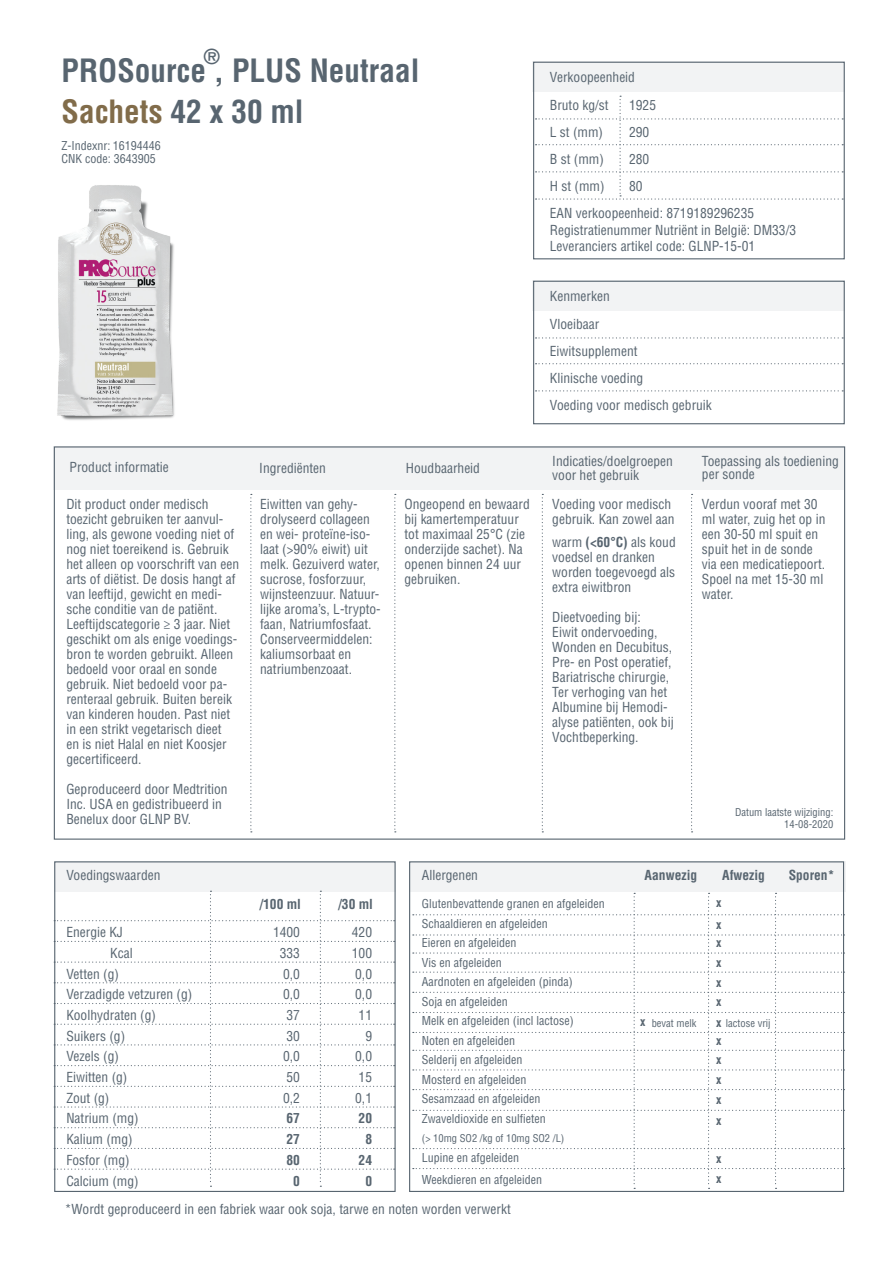
<style>
.page{position:relative;width:893px;height:1263px;background:#fff}
.page>*{position:absolute;margin:0;border:0;box-sizing:border-box;transform-origin:0 0}
.t1{font:700 condensed 31.35px "Helvetica LT Std";color:#586570}
.t2{font:700 condensed 31.35px "Helvetica LT Std";color:#816c4a}
.t3{font:700 condensed 20.1px "Helvetica LT Std";color:#586570}
.t4{font:condensed 13.5px/15px "Helvetica LT Std";color:#586570}
.t5{font:700 condensed 13.5px "Helvetica LT Std";color:#586570}
.t6{font:condensed 12px/13.5px "Helvetica LT Std";color:#586570}
.t7{font:700 condensed 12px "Helvetica LT Std";color:#586570}
.t8{font:condensed 10.5px "Helvetica LT Std";color:#586570}
.s1{color:#586570}
.s2{font-weight:700}
</style>
<div class="page">
<div style="left:54px;top:446px;width:791px;height:44px;background:#f2f3f4"></div>
<img style="left:57px;top:185px;width:118px;height:235px">
<div style="left:533px;top:61px;width:312px;height:31px;background:#f2f3f4"></div>
<div style="left:533px;top:280px;width:312px;height:31px;background:#f2f3f4"></div>
<svg style="left:536px;top:337px;width:307px;height:1px"></svg>
<svg style="left:536px;top:363px;width:307px;height:1px"></svg>
<svg style="left:536px;top:390px;width:307px;height:1px"></svg>
<div style="left:533px;top:62px;width:312px;height:197px;border:1px solid #586570"></div>
<div style="left:533px;top:281px;width:312px;height:143px;border:1px solid #586570"></div>
<svg style="left:536px;top:96px;width:307px;height:104px"></svg>
<svg style="left:250px;top:494px;width:2px;height:338px"></svg>
<svg style="left:542px;top:494px;width:1px;height:338px"></svg>
<svg style="left:394px;top:494px;width:2px;height:338px"></svg>
<svg style="left:691px;top:494px;width:2px;height:338px"></svg>
<div style="left:54px;top:861px;width:341px;height:30px;background:#f2f3f4"></div>
<div style="left:409px;top:861px;width:436px;height:30px;background:#f2f3f4"></div>
<svg style="left:54px;top:891px;width:341px;height:296px"></svg>
<svg style="left:413px;top:893px;width:431px;height:296px"></svg>
<p class="t3" style="left:204px;top:44px;width:18px">®</p>
<p class="t1" style="left:62px;top:51px;width:359px">PROSource , PLUS Neutraal</p>
<p class="t2" style="left:62px;top:92px;width:243px">Sachets <span class="s1">42 x 30 ml</span></p>
<p class="t6" style="left:62px;top:139px;width:101px">Z-Indexnr: 16194446<br>CNK code: 3643905</p>
<p class="t4" style="left:550px;top:69px;width:87px">Verkoopeenheid</p>
<p class="t4" style="left:550px;top:98px;width:60px">Bruto kg/st</p>
<p class="t4" style="left:550px;top:125px;width:55px">L st (mm)</p>
<p class="t4" style="left:550px;top:152px;width:55px">B st (mm)</p>
<p class="t4" style="left:550px;top:179px;width:56px">H st (mm)</p>
<p class="t4" style="left:550px;top:206px;width:206px">EAN verkoopeenheid: 8719189296235</p>
<p class="t4" style="left:550px;top:222px;width:248px">Registratienummer Nutriënt in België: DM33/3</p>
<p class="t4" style="left:550px;top:239px;width:207px">Leveranciers artikel code: GLNP-15-01</p>
<p class="t4" style="left:629px;top:98px;width:28px">1925</p>
<p class="t4" style="left:629px;top:125px;width:22px">290</p>
<p class="t4" style="left:629px;top:152px;width:22px">280</p>
<p class="t4" style="left:629px;top:179px;width:15px">80</p>
<p class="t4" style="left:550px;top:288px;width:61px">Kenmerken</p>
<p class="t4" style="left:550px;top:317px;width:51px">Vloeibaar</p>
<p class="t4" style="left:550px;top:344px;width:89px">Eiwitsupplement</p>
<p class="t4" style="left:550px;top:371px;width:95px">Klinische voeding</p>
<p class="t4" style="left:550px;top:398px;width:164px">Voeding voor medisch gebruik</p>
<p class="t4" style="left:70px;top:460px;width:101px">Product informatie</p>
<p class="t4" style="left:259px;top:460px;width:68px">Ingrediënten</p>
<p class="t4" style="left:406px;top:460px;width:76px">Houdbaarheid</p>
<p class="t4" style="left:552px;top:454px;width:122px">Indicaties/doelgroepen</p>
<p class="t4" style="left:552px;top:467px;width:88px">voor het gebruik</p>
<p class="t4" style="left:702px;top:453px;width:138px">Toepassing als toediening</p>
<p class="t4" style="left:702px;top:467px;width:54px">per sonde</p>
<p class="t4" style="left:66px;top:497px;width:174px">Dit product onder medisch toezicht gebruiken ter aanvul&shy;ling, als gewone voeding niet of nog niet toereikend is. Gebruik het alleen op voorschrift van een arts of diëtist. De dosis hangt af van leeftijd, gewicht en medi&shy;sche conditie van de patiënt.<br>Leeftijdscategorie ≥ 3 jaar. Niet geschikt om als enige voedings&shy;bron te worden gebruikt. Alleen bedoeld voor oraal en sonde gebruik. Niet bedoeld voor pa&shy;renteraal gebruik. Buiten bereik van kinderen houden. Past niet in een strikt vegetarisch dieet<br>en is niet Halal en niet Koosjer gecertificeerd.</p>
<p class="t4" style="left:66px;top:782px;width:163px">Geproduceerd door Medtrition<br>Inc. USA en gedistribueerd in<br>Benelux door GLNP BV.</p>
<p class="t4" style="left:405px;top:497px;width:127px">Ongeopend en bewaard bij kamertemperatuur tot maximaal 25°C (zie onderzijde sachet). Na openen binnen 24 uur gebruiken.</p>
<p class="t4" style="left:702px;top:497px;width:125px">Verdun vooraf met 30 ml water, zuig het op in een 30-50 ml spuit en spuit het in de sonde via een medicatiepoort.<br>Spoel na met 15-30 ml water.</p>
<p class="t4" style="left:260px;top:497px;width:122px">Eiwitten van gehy&shy;drolyseerd collageen en wei- proteïne-iso&shy;laat (&gt;90% eiwit) uit melk. Gezuiverd water, sucrose, fosforzuur, wijnsteenzuur. Natuur&shy;lijke aroma’s, L-trypto&shy;faan, Natriumfosfaat.<br>Conserveermiddelen: kaliumsorbaat en natriumbenzoaat.</p>
<p class="t4" style="left:552px;top:497px;width:124px">Voeding voor medisch gebruik. Kan zowel aan</p>
<p class="t4" style="left:552px;top:534px;width:125px">warm <span class="s2">(&lt;60°C)</span> als koud voedsel en dranken worden toegevoegd als extra eiwitbron</p>
<p class="t4" style="left:552px;top:609px;width:123px">Dieetvoeding bij:<br>Eiwit ondervoeding,<br>Wonden en Decubitus,<br>Pre- en Post operatief,<br>Bariatrische chirurgie,<br>Ter verhoging van het<br>Albumine bij Hemodi&shy;alyse patiënten, ook bij<br>Vochtbeperking.</p>
<p class="t8" style="left:735px;top:805px;width:100px">Datum laatste wijziging:</p>
<p class="t8" style="left:784px;top:817px;width:50px">14-08-2020</p>
<p class="t4" style="left:66px;top:867px;width:96px">Voedingswaarden</p>
<p class="t4" style="left:422px;top:867px;width:58px">Allergenen</p>
<p class="t5" style="left:645px;top:866px;width:54px">Aanwezig</p>
<p class="t5" style="left:722px;top:866px;width:44px">Afwezig</p>
<p class="t5" style="left:789px;top:866px;width:47px">Sporen*</p>
<p class="t4" style="left:66px;top:924px;width:58px">Energie KJ</p>
<p class="t4" style="left:110px;top:945px;width:24px">Kcal</p>
<p class="t4" style="left:66px;top:966px;width:54px">Vetten (g)</p>
<p class="t4" style="left:66px;top:987px;width:127px">Verzadigde vetzuren (g)</p>
<p class="t4" style="left:66px;top:1007px;width:91px">Koolhydraten (g)</p>
<p class="t4" style="left:66px;top:1028px;width:60px">Suikers (g)</p>
<p class="t4" style="left:66px;top:1049px;width:54px">Vezels (g)</p>
<p class="t4" style="left:66px;top:1069px;width:63px">Eiwitten (g)</p>
<p class="t4" style="left:66px;top:1090px;width:45px">Zout (g)</p>
<p class="t4" style="left:66px;top:1111px;width:74px">Natrium (mg)</p>
<p class="t4" style="left:66px;top:1131px;width:68px">Kalium (mg)</p>
<p class="t4" style="left:66px;top:1152px;width:65px">Fosfor (mg)</p>
<p class="t4" style="left:66px;top:1173px;width:74px">Calcium (mg)</p>
<p class="t5" style="left:259px;top:896px;width:43px">/100 ml</p>
<p class="t5" style="left:338px;top:896px;width:36px">/30 ml</p>
<p class="t4" style="left:273px;top:924px;width:28px">1400</p>
<p class="t4" style="left:280px;top:945px;width:22px">333</p>
<p class="t4" style="left:283px;top:966px;width:18px">0,0</p>
<p class="t4" style="left:283px;top:987px;width:18px">0,0</p>
<p class="t4" style="left:287px;top:1007px;width:15px">37</p>
<p class="t4" style="left:287px;top:1028px;width:15px">30</p>
<p class="t4" style="left:283px;top:1049px;width:18px">0,0</p>
<p class="t4" style="left:287px;top:1069px;width:15px">50</p>
<p class="t4" style="left:283px;top:1090px;width:18px">0,2</p>
<p class="t5" style="left:287px;top:1110px;width:15px">67</p>
<p class="t5" style="left:287px;top:1131px;width:15px">27</p>
<p class="t5" style="left:287px;top:1151px;width:15px">80</p>
<p class="t5" style="left:293px;top:1172px;width:8px">0</p>
<p class="t4" style="left:352px;top:924px;width:22px">420</p>
<p class="t4" style="left:352px;top:945px;width:22px">100</p>
<p class="t4" style="left:355px;top:966px;width:18px">0,0</p>
<p class="t4" style="left:355px;top:987px;width:18px">0,0</p>
<p class="t4" style="left:359px;top:1007px;width:15px">11</p>
<p class="t4" style="left:365px;top:1028px;width:8px">9</p>
<p class="t4" style="left:355px;top:1049px;width:18px">0,0</p>
<p class="t4" style="left:359px;top:1069px;width:15px">15</p>
<p class="t4" style="left:355px;top:1090px;width:18px">0,1</p>
<p class="t5" style="left:359px;top:1110px;width:15px">20</p>
<p class="t5" style="left:365px;top:1131px;width:8px">8</p>
<p class="t5" style="left:359px;top:1151px;width:15px">24</p>
<p class="t5" style="left:365px;top:1172px;width:8px">0</p>
<p class="t6" style="left:422px;top:897px;width:184px">Glutenbevattende granen en afgeleiden</p>
<p class="t6" style="left:422px;top:917px;width:127px">Schaaldieren en afgeleiden</p>
<p class="t6" style="left:422px;top:936px;width:96px">Eieren en afgeleiden</p>
<p class="t6" style="left:422px;top:956px;width:81px">Vis en afgeleiden</p>
<p class="t6" style="left:422px;top:975px;width:152px">Aardnoten en afgeleiden (pinda)</p>
<p class="t6" style="left:422px;top:995px;width:87px">Soja en afgeleiden</p>
<p class="t6" style="left:422px;top:1014px;width:153px">Melk en afgeleiden (incl lactose)</p>
<p class="t6" style="left:422px;top:1034px;width:95px">Noten en afgeleiden</p>
<p class="t6" style="left:422px;top:1053px;width:102px">Selderij en afgeleiden</p>
<p class="t6" style="left:422px;top:1073px;width:106px">Mosterd en afgeleiden</p>
<p class="t6" style="left:422px;top:1092px;width:120px">Sesamzaad en afgeleiden</p>
<p class="t6" style="left:422px;top:1112px;width:125px">Zwaveldioxide en sulfieten</p>
<p class="t8" style="left:422px;top:1132px;width:144px">(&gt; 10mg SO2 /kg of 10mg SO2 /L)</p>
<p class="t6" style="left:422px;top:1151px;width:99px">Lupine en afgeleiden</p>
<p class="t6" style="left:422px;top:1173px;width:122px">Weekdieren en afgeleiden</p>
<p class="t4" style="left:65px;top:1202px;width:447px">*Wordt geproduceerd in een fabriek waar ook soja, tarwe en noten worden verwerkt</p>
<p class="t7" style="left:716px;top:895px;width:7px">x</p>
<p class="t7" style="left:716px;top:917px;width:7px">x</p>
<p class="t7" style="left:716px;top:935px;width:7px">x</p>
<p class="t7" style="left:716px;top:955px;width:7px">x</p>
<p class="t7" style="left:716px;top:975px;width:7px">x</p>
<p class="t7" style="left:716px;top:994px;width:7px">x</p>
<p class="t7" style="left:716px;top:1033px;width:7px">x</p>
<p class="t8" style="left:652px;top:1017px;width:46px">bevat melk</p>
<p class="t8" style="left:726px;top:1017px;width:46px">lactose vrij</p>
<p class="t7" style="left:640px;top:1014px;width:7px">x</p>
<p class="t7" style="left:716px;top:1015px;width:7px">x</p>
<p class="t7" style="left:716px;top:1052px;width:7px">x</p>
<p class="t7" style="left:716px;top:1072px;width:7px">x</p>
<p class="t7" style="left:716px;top:1092px;width:7px">x</p>
<p class="t7" style="left:716px;top:1113px;width:7px">x</p>
<p class="t7" style="left:716px;top:1151px;width:7px">x</p>
<p class="t7" style="left:716px;top:1171px;width:7px">x</p>
</div>
